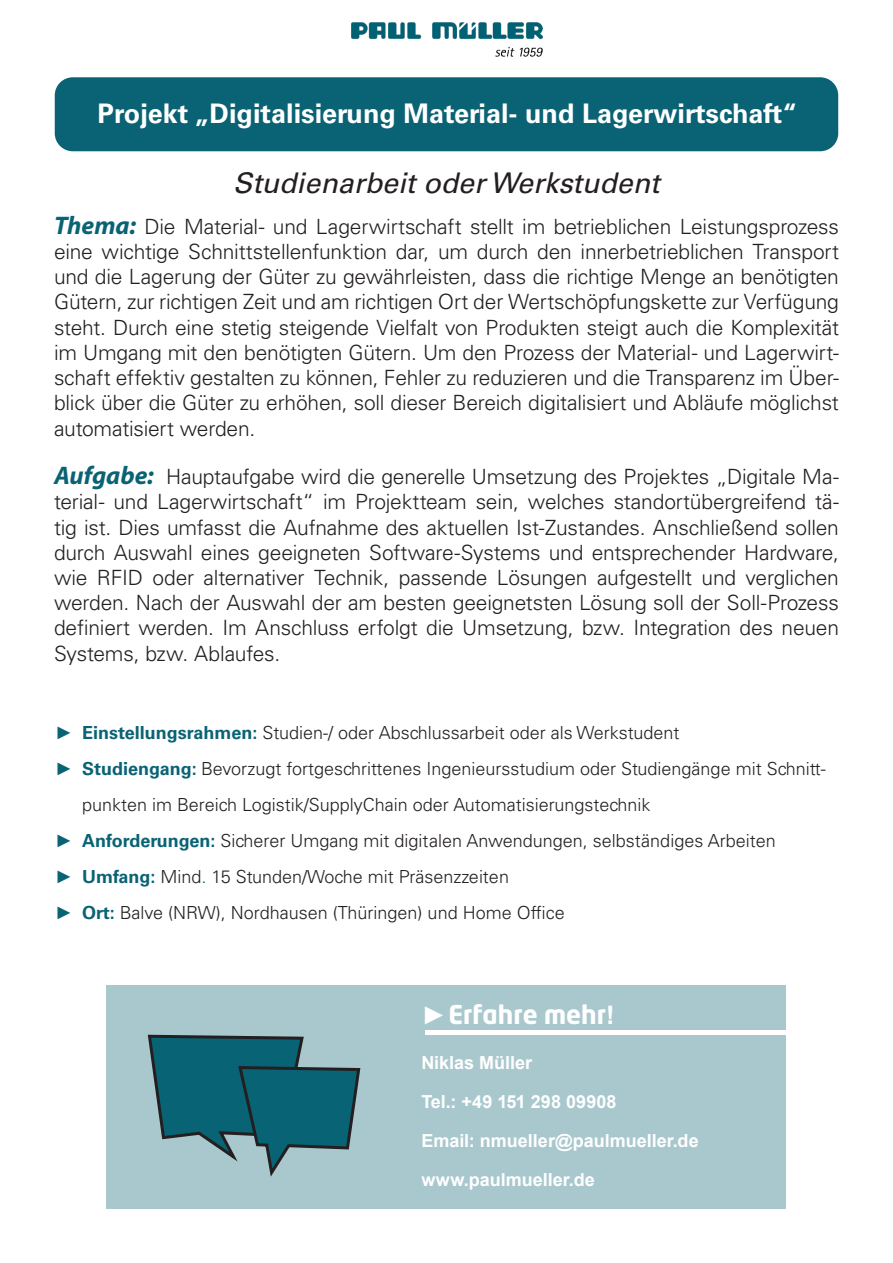
<style>
.page{position:relative;width:893px;height:1263px;background:#fff}
.page>*{position:absolute;margin:0;border:0;box-sizing:border-box;transform-origin:0 0}
.t1{font:italic 28.5px "Univers LT Std";color:#231f20}
.t2{font:700 27px "Univers LT Std";color:#fff}
.t3{font:700 25.5px "Neo Tech";color:#fff}
.t4{font:300 21px/25.2px "Univers LT Std";letter-spacing:-.01em;color:#231f20;text-align:justify}
.t5{font:300 18px "Univers LT Std";color:#231f20}
.t6{font:700 18px/39px "Arial";color:#fff}
.s1{font-family:"Myriad Pro";font-weight:700;font-style:italic;font-size:25.5px;color:#096374}
.s2{font-family:"Arial";font-weight:400;color:#096374}
.s3{font-weight:700;color:#096374}
.s4{color:#096374}
.s5{font-family:"Arial";font-weight:400}
.s6{font-family:"Arial"}
</style>
<div class="page">
<div style="left:106px;top:985px;width:680px;height:223px;background:#a9c8ce"></div>
<div style="left:55px;top:77px;width:783px;height:74px;background:#096374;border-radius:18px"></div>
<svg style="left:147px;top:1034px;width:214px;height:143px"></svg>
<div style="left:425px;top:1030px;width:413px;height:5px;background:#fff"></div>
<img style="left:351px;top:22px;width:191px;height:35px">
<p class="t2" style="left:98px;top:97px;width:701px">Projekt „Digitalisierung Material- und Lagerwirtschaft“</p>
<h1 class="t1" style="left:233px;top:166px;width:428px">Studienarbeit oder Werkstudent</h1>
<p class="t4" style="left:54px;top:214px;width:786px"><span class="s1">Thema:</span> Die Material- und Lagerwirtschaft stellt im betrieblichen Leistungsprozess eine wichtige Schnittstellenfunktion dar, um durch den innerbetrieblichen Transport und die Lagerung der Güter zu gewährleisten, dass die richtige Menge an benötigten Gütern, zur richtigen Zeit und am richtigen Ort der Wertschöpfungskette zur Verfügung steht. Durch eine stetig steigende Vielfalt von Produkten steigt auch die Komplexität im Umgang mit den benötigten Gütern. Um den Prozess der Material- und Lagerwirt&shy;schaft effektiv gestalten zu können, Fehler zu reduzieren und die Transparenz im Über&shy;blick über die Güter zu erhöhen, soll dieser Bereich digitalisiert und Abläufe möglichst automatisiert werden.</p>
<p class="t4" style="left:54px;top:464px;width:786px"><span class="s1">Aufgabe:</span> Hauptaufgabe wird die generelle Umsetzung des Projektes „Digitale Ma&shy;terial- und Lagerwirtschaft“ im Projektteam sein, welches standortübergreifend tä&shy;tig ist. Dies umfasst die Aufnahme des aktuellen Ist-Zustandes. Anschließend sollen durch Auswahl eines geeigneten Software-Systems und entsprechender Hardware, wie RFID oder alternativer Technik, passende Lösungen aufgestellt und verglichen werden. Nach der Auswahl der am besten geeignetsten Lösung soll der Soll-Prozess definiert werden. Im Anschluss erfolgt die Umsetzung, bzw. Integration des neuen Systems, bzw. Ablaufes.</p>
<p class="t5" style="left:55px;top:722px;width:626px"><span class="s2">►</span> <span class="s3">Einstellungsrahmen:</span> Studien-/ oder Abschlussarbeit oder als Werkstudent</p>
<p class="t5" style="left:55px;top:758px;width:772px"><span class="s2">►</span> <span class="s3">Studiengang:</span> Bevorzugt fortgeschrittenes Ingenieursstudium oder Studiengänge mit Schnitt-</p>
<p class="t5" style="left:82px;top:794px;width:570px">punkten im Bereich Logistik/SupplyChain oder Automatisierungstechnik</p>
<p class="t5" style="left:55px;top:830px;width:722px"><span class="s2">►</span> <span class="s3">Anforderungen:</span> Sicherer Umgang mit digitalen Anwendungen, selbständiges Arbeiten</p>
<p class="t5" style="left:55px;top:866px;width:455px"><span class="s2">►</span> <span class="s3">Umfang:</span> Mind<span class="s4">.</span> 15 Stunden/Woche mit Präsenzzeiten</p>
<p class="t5" style="left:55px;top:902px;width:511px"><span class="s2">►</span> <span class="s3">Ort:</span> Balve (NRW), Nordhausen (Thüringen) und Home Office</p>
<p class="t3" style="left:421px;top:1004px;width:195px"><span class="s5">►</span>Erfahre mehr<span class="s6">!</span></p>
<p class="t6" style="left:421px;top:1043px;width:279px">Niklas Müller<br>Tel.: +49 151 298 09908<br>Email: nmueller@paulmueller.de www.paulmueller.de</p>
</div>
